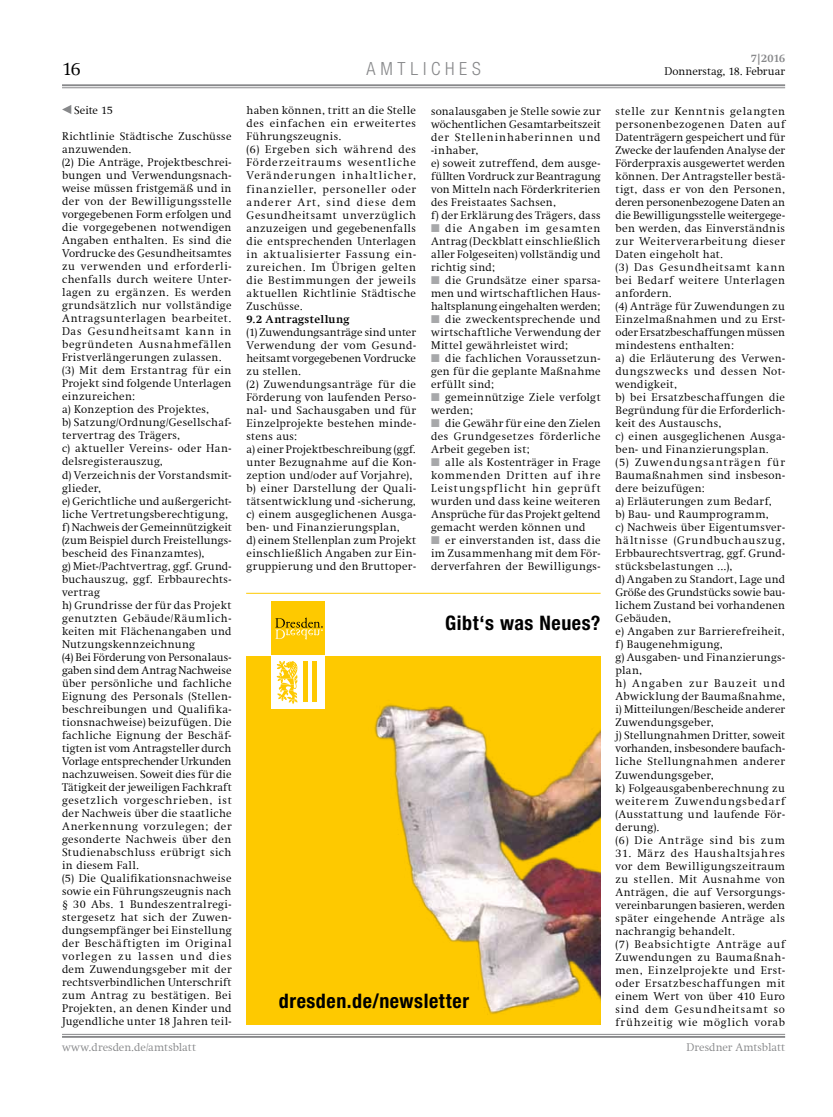
<style>
.page{position:relative;width:833px;height:1117px;background:#fff}
.page>*{position:absolute;margin:0;border:0;box-sizing:border-box;transform-origin:0 0}
.t1{font:700 condensed 20px "Helvetica Neue";letter-spacing:.03em;color:#000}
.t2{font:300 18.75px "Swift Com";color:#000}
.t3{font:300 condensed 18.12px "Helvetica Neue";letter-spacing:.265em;color:#87888a}
.t4{font:300 11.25px/13px "Swift Com";letter-spacing:.03em;color:#000;text-align:justify}
.t5{font:300 11.25px/13px "Swift Com";letter-spacing:.06em;color:#000}
.t6{font:300 11.25px "Swift Com";letter-spacing:.005em;color:#87888a}
.t7{font:300 11.25px "Swift Com";color:#000}
.t8{font:700 11.25px "Swift Com";letter-spacing:.025em;color:#000}
.t9{font:700 11.25px "Swift Com";color:#87888a}
.s1{color:#a7a8aa}
</style>
<div class="page">
<hr style="left:62px;top:87px;width:723px;height:1px;background:#87888a">
<hr style="left:62px;top:84px;width:723px;height:2px;background:#87888a">
<hr style="left:62px;top:1033px;width:723px;height:1px;background:#87888a">
<hr style="left:62px;top:1035px;width:723px;height:2px;background:#87888a">
<svg style="left:62px;top:105px;width:9px;height:9px"></svg>
<div style="left:246px;top:655px;width:354px;height:369px;background:#fec900"></div>
<hr style="left:246px;top:593px;width:354px;height:1px;background:#fec900">
<div style="left:271px;top:601px;width:53px;height:53px;background:#fec900"></div>
<div style="left:271px;top:654px;width:53px;height:54px;background:#fff"></div>
<hr style="left:304px;top:661px;width:4px;height:41px;background:#fec900">
<div style="left:312px;top:661px;width:5px;height:41px;background:#fec900"></div>
<svg style="left:277px;top:660px;width:20px;height:43px"></svg>
<svg style="left:275px;top:617px;width:48px;height:22px"></svg>
<img style="left:374px;top:692px;width:227px;height:332px">
<h2 class="t2" style="left:62px;top:58px;width:20px">16</h2>
<h3 class="t3" style="left:366px;top:58px;width:116px">AMTL ICHES</h3>
<p class="t4" style="left:74px;top:104px;width:40px">Seite 15</p>
<p class="t4" style="left:62px;top:130px;width:171px;text-align:left">Richtlinie Städtische Zuschüsse anzuwenden.<br>(2) Die Anträge, Projektbeschrei&shy;bungen und Verwendungsnach&shy;weise müssen fristgemäß und in der von der Bewilligungsstelle vorgegebenen Form erfolgen und die vorgegebenen notwendigen<br>Angaben enthalten. Es sind die<br>Vordrucke des Gesundheitsamtes zu verwenden und erforderli&shy;chenfalls durch weitere Unter&shy;lagen zu ergänzen. Es werden grundsätzlich nur vollständige<br>Antragsunterlagen bearbeitet.<br>Das Gesundheitsamt kann in begründeten Ausnahmefällen<br>Fristverlängerungen zulassen. (3) Mit dem Erstantrag für ein<br>Projekt sind folgende Unterlagen einzureichen:<br>a) Konzeption des Projektes,<br>b) Satzung/Ordnung/Gesellschaf&shy;tervertrag des Trägers,<br>c) aktueller Vereins- oder Han&shy;delsregisterauszug,<br>d) Verzeichnis der Vorstandsmit&shy;glieder,<br>e) Gerichtliche und außergericht&shy;liche Vertretungsberechtigung, f) Nachweis der Gemeinnützigkeit (zum Beispiel durch Freistellungs&shy;bescheid des Finanzamtes),<br>g) Miet-/Pachtvertrag, ggf. Grund&shy;buchauszug, ggf. Erbbaurechts&shy;vertrag<br>h) Grundrisse der für das Projekt genutzten Gebäude/Räumlich&shy;keiten mit Flächenangaben und<br>Nutzungskennzeichnung<br>(4) Bei Förderung von Personalaus&shy;gaben sind dem Antrag Nachweise über persönliche und fachliche<br>Eignung des Personals (Stellen&shy;beschreibungen und Qualifika&shy;tionsnachweise) beizufügen. Die fachliche Eignung der Beschäf&shy;tigten ist vom Antragsteller durch<br>Vorlage entsprechender Urkunden nachzuweisen. Soweit dies für die<br>Tätigkeit der jeweiligen Fachkraft gesetzlich vorgeschrieben, ist der Nachweis über die staatliche<br>Anerkennung vorzulegen; der gesonderte Nachweis über den<br>Studienabschluss erübrigt sich in diesem Fall.<br>(5) Die Qualifikationsnachweise sowie ein Führungszeugnis nach § 30 Abs. 1 Bundeszentralregi&shy;stergesetz hat sich der Zuwen&shy;dungsempfänger bei Einstellung der Beschäftigten im Original vorlegen zu lassen und dies dem Zuwendungsgeber mit der rechtsverbindlichen Unterschrift zum Antrag zu bestätigen. Bei<br>Projekten, an denen Kinder und<br>Jugendliche unter 18 Jahren teil-</p>
<p class="t5" style="left:246px;top:104px;width:171px">haben können, tritt an die Stelle des einfachen ein erweitertes<br>Führungszeugnis.<br>(6) Ergeben sich während des<br>Förderzeitraums wesentliche<br>Veränderungen inhaltlicher, finanzieller, personeller oder anderer Art, sind diese dem<br>Gesundheitsamt unverzüglich anzuzeigen und gegebenenfalls die entsprechenden Unterlagen in aktualisierter Fassung ein&shy;zureichen. Im Übrigen gelten die Bestimmungen der jeweils aktuellen Richtlinie Städtische<br>Zuschüsse.</p>
<p class="t8" style="left:246px;top:312px;width:104px">9.2 Antragstellung</p>
<p class="t4" style="left:246px;top:325px;width:171px;text-align:left">(1) Zuwendungsanträge sind unter<br>Verwendung der vom Gesund&shy;heitsamt vorgegebenen Vordrucke zu stellen.<br>(2) Zuwendungsanträge für die<br>Förderung von laufenden Perso&shy;nal- und Sachausgaben und für<br>Einzelprojekte bestehen minde&shy;stens aus:<br>a) einer Projektbeschreibung (ggf. unter Bezugnahme auf die Kon&shy;zeption und/oder auf Vorjahre), b) einer Darstellung der Quali&shy;tätsentwicklung und -sicherung, c) einem ausgeglichenen Ausga&shy;ben- und Finanzierungsplan,<br>d) einem Stellenplan zum Projekt einschließlich Angaben zur Ein&shy;gruppierung und den Bruttoper-</p>
<p class="t4" style="left:431px;top:104px;width:171px;text-align:left">sonalausgaben je Stelle sowie zur wöchentlichen Gesamtarbeitszeit der Stelleninhaberinnen und -inhaber,<br>e) soweit zutreffend, dem ausge&shy;füllten Vordruck zur Beantragung von Mitteln nach Förderkriterien des Freistaates Sachsen,<br>f) der Erklärung des Trägers, dass</p>
<p class="t4" style="left:431px;top:221px;width:171px"><span class="s1">■</span> die Angaben im gesamten Antrag (Deckblatt einschließlich aller Folgeseiten) vollständig und richtig sind;</p>
<p class="t4" style="left:431px;top:273px;width:171px"><span class="s1">■</span> die Grundsätze einer sparsa&shy;men und wirtschaftlichen Haus&shy;haltsplanung eingehalten werden;</p>
<p class="t4" style="left:431px;top:312px;width:171px"><span class="s1">■</span> die zweckentsprechende und wirtschaftliche Verwendung der Mittel gewährleistet wird;</p>
<p class="t4" style="left:431px;top:351px;width:171px"><span class="s1">■</span> die fachlichen Voraussetzun&shy;gen für die geplante Maßnahme erfüllt sind;</p>
<p class="t4" style="left:431px;top:390px;width:171px"><span class="s1">■</span> gemeinnützige Ziele verfolgt werden;</p>
<p class="t4" style="left:431px;top:416px;width:171px"><span class="s1">■</span> die Gewähr für eine den Zielen des Grundgesetzes förderliche Arbeit gegeben ist;</p>
<p class="t4" style="left:431px;top:455px;width:171px"><span class="s1">■</span> alle als Kostenträger in Frage kommenden Dritten auf ihre Leistungspflicht hin geprüft wurden und dass keine weiteren Ansprüche für das Projekt geltend gemacht werden können und</p>
<p class="t4" style="left:431px;top:533px;width:171px"><span class="s1">■</span> er einverstanden ist, dass die im Zusammenhang mit dem För&shy;derverfahren der Bewilligungs-</p>
<h1 class="t1" style="left:445px;top:610px;width:157px">Gibt‘s was Neues?</h1>
<h1 class="t1" style="left:279px;top:988px;width:192px">dresden.de/newsletter</h1>
<p class="t9" style="left:751px;top:52px;width:36px">7|2016</p>
<p class="t7" style="left:664px;top:65px;width:122px">Donnerstag, 18. Februar</p>
<p class="t4" style="left:615px;top:104px;width:171px;text-align:left">stelle zur Kenntnis gelangten personenbezogenen Daten auf<br>Datenträgern gespeichert und für<br>Zwecke der laufenden Analyse der<br>Förderpraxis ausgewertet werden können. Der Antragsteller bestä&shy;tigt, dass er von den Personen, deren personenbezogene Daten an die Bewilligungsstelle weitergege&shy;ben werden, das Einverständnis zur Weiterverarbeitung dieser<br>Daten eingeholt hat.<br>(3) Das Gesundheitsamt kann bei Bedarf weitere Unterlagen anfordern.<br>(4) Anträge für Zuwendungen zu<br>Einzelmaßnahmen und zu Erst&shy;oder Ersatzbeschaffungen müssen mindestens enthalten:<br>a) die Erläuterung des Verwen&shy;dungszwecks und dessen Not&shy;wendigkeit,<br>b) bei Ersatzbeschaffungen die<br>Begründung für die Erforderlich&shy;keit des Austauschs,<br>c) einen ausgeglichenen Ausga&shy;ben- und Finanzierungsplan.<br>(5) Zuwendungsanträgen für<br>Baumaßnahmen sind insbeson&shy;dere beizufügen:<br>a) Erläuterungen zum Bedarf,<br>b) Bau- und Raumprogramm,<br>c) Nachweis über Eigentumsver&shy;hältnisse (Grundbuchauszug,<br>Erbbaurechtsvertrag, ggf. Grund&shy;stücksbelastungen ...),<br>d) Angaben zu Standort, Lage und<br>Größe des Grundstücks sowie bau&shy;lichem Zustand bei vorhandenen<br>Gebäuden,<br>e) Angaben zur Barrierefreiheit, f) Baugenehmigung,<br>g) Ausgaben- und Finanzierungs&shy;plan,<br>h) Angaben zur Bauzeit und<br>Abwicklung der Baumaßnahme, i) Mitteilungen/Bescheide anderer<br>Zuwendungsgeber,<br>j) Stellungnahmen Dritter, soweit vorhanden, insbesondere baufach&shy;liche Stellungnahmen anderer<br>Zuwendungsgeber,<br>k) Folgeausgabenberechnung zu weiterem Zuwendungsbedarf (Ausstattung und laufende För&shy;derung).<br>(6) Die Anträge sind bis zum</p>
<p class="t4" style="left:615px;top:846px;width:171px;text-align:left">31. März des Haushaltsjahres vor dem Bewilligungszeitraum zu stellen. Mit Ausnahme von<br>Anträgen, die auf Versorgungs&shy;vereinbarungen basieren, werden später eingehende Anträge als nachrangig behandelt.<br>(7) Beabsichtigte Anträge auf<br>Zuwendungen zu Baumaßnah&shy;men, Einzelprojekte und Erst&shy;oder Ersatzbeschaffungen mit einem Wert von über 410 Euro sind dem Gesundheitsamt so frühzeitig wie möglich vorab</p>
<p class="t6" style="left:62px;top:1040px;width:135px">www.dresden.de/amtsblatt</p>
<p class="t6" style="left:686px;top:1040px;width:100px">Dresdner Amtsblatt</p>
</div>
